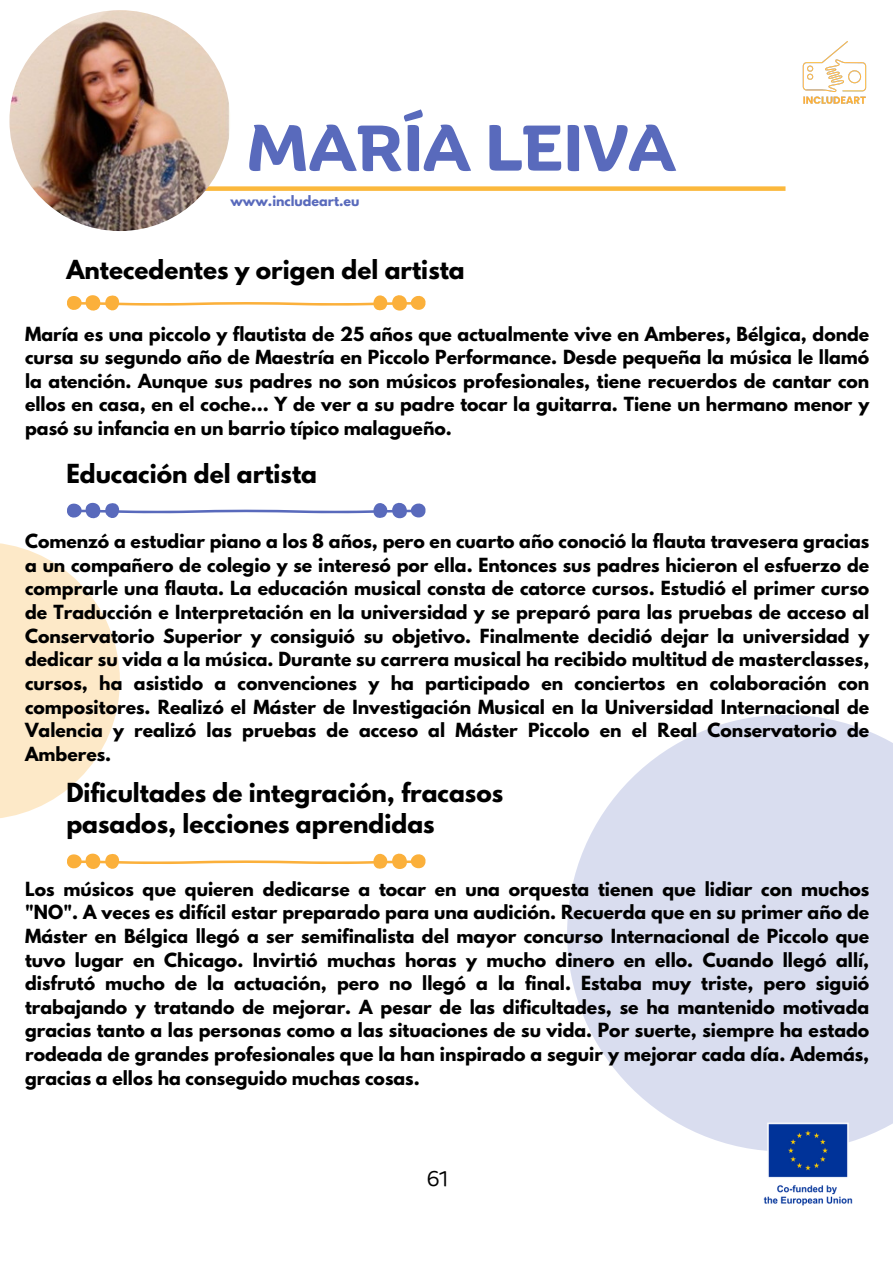
<style>
.page{position:relative;width:893px;height:1264px;background:#fff}
.page>*{position:absolute;margin:0;border:0;box-sizing:border-box;transform-origin:0 0}
.t1{font:700 62.55px "Binate Display";color:#596abc}
.t2{font:700 23.25px/31.5px "League Spartan";color:#000}
.t3{font:20.7px "Binate Display";color:#000}
.t4{font:700 17.25px/23.7px "League Spartan";color:#000;text-align:justify}
.t5{font:700 12.75px "League Spartan";color:#596abc}
</style>
<div class="page">
<div style="left:89px;top:186px;width:696px;height:5px;background:#fbb83c"></div>
<svg style="left:567px;top:715px;width:325px;height:435px;fill:#d9ddef"></svg>
<svg style="left:0;top:543px;width:120px;height:275px;fill:#fde9c8"></svg>
<svg style="left:67px;top:295px;width:359px;height:16px"></svg>
<img style="left:802px;top:41px;width:65px;height:63px">
<svg style="left:67px;top:502px;width:359px;height:17px"></svg>
<svg style="left:67px;top:853px;width:359px;height:16px"></svg>
<img style="left:9px;top:10px;width:221px;height:221px;border-radius:50%">
<img style="left:760px;top:1113px;width:95px;height:93px">
<p class="t1" style="left:246px;top:89px;width:432px">MARÍA LEIVA</p>
<p class="t5" style="left:230px;top:194px;width:131px">www.includeart.eu</p>
<p class="t2" style="left:66px;top:257px;width:400px">Antecedentes y origen del artista</p>
<p class="t4" style="left:25px;top:324px;width:845px">María es una piccolo y flautista de 25 años que actualmente vive en Amberes, Bélgica, donde cursa su segundo año de Maestría en Piccolo Performance. Desde pequeña la música le llamó la atención. Aunque sus padres no son músicos profesionales, tiene recuerdos de cantar con ellos en casa, en el coche… Y de ver a su padre tocar la guitarra. Tiene un hermano menor y pasó su infancia en un barrio típico malagueño.</p>
<p class="t2" style="left:66px;top:461px;width:252px">Educación del artista</p>
<p class="t4" style="left:25px;top:531px;width:845px">Comenzó a estudiar piano a los 8 años, pero en cuarto año conoció la flauta travesera gracias a un compañero de colegio y se interesó por ella. Entonces sus padres hicieron el esfuerzo de comprarle una flauta. La educación musical consta de catorce cursos. Estudió el primer curso de Traducción e Interpretación en la universidad y se preparó para las pruebas de acceso al Conservatorio Superior y consiguió su objetivo. Finalmente decidió dejar la universidad y dedicar su vida a la música. Durante su carrera musical ha recibido multitud de masterclasses, cursos, ha asistido a convenciones y ha participado en conciertos en colaboración con compositores. Realizó el Máster de Investigación Musical en la Universidad Internacional de Valencia y realizó las pruebas de acceso al Máster Piccolo en el Real Conservatorio de Amberes.</p>
<p class="t2" style="left:66px;top:779px;width:438px">Dificultades de integración, fracasos pasados, lecciones aprendidas</p>
<p class="t4" style="left:25px;top:879px;width:845px">Los músicos que quieren dedicarse a tocar en una orquesta tienen que lidiar con muchos "NO". A veces es difícil estar preparado para una audición. Recuerda que en su primer año de Máster en Bélgica llegó a ser semifinalista del mayor concurso Internacional de Piccolo que tuvo lugar en Chicago. Invirtió muchas horas y mucho dinero en ello. Cuando llegó allí, disfrutó mucho de la actuación, pero no llegó a la final. Estaba muy triste, pero siguió trabajando y tratando de mejorar. A pesar de las dificultades, se ha mantenido motivada gracias tanto a las personas como a las situaciones de su vida. Por suerte, siempre ha estado rodeada de grandes profesionales que la han inspirado a seguir y mejorar cada día. Además, gracias a ellos ha conseguido muchas cosas.</p>
<p class="t3" style="left:427px;top:1158px;width:23px">61</p>
</div>
